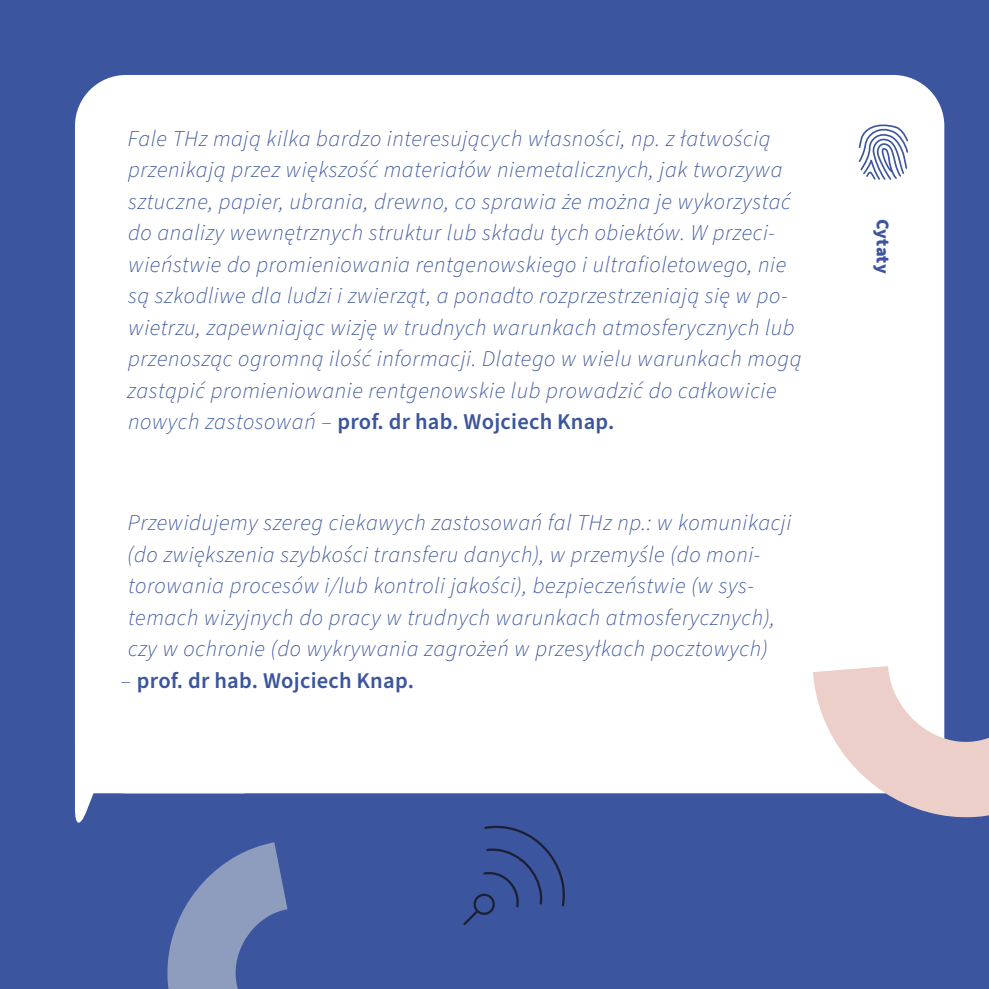
<style>
.page{position:relative;width:989px;height:989px;background:#fff}
.page>*{position:absolute;margin:0;border:0;box-sizing:border-box;transform-origin:0 0}
.t1{font:italic 300 22.5px/31.5px "Source Sans Pro";letter-spacing:.025em;color:#3b559e}
.t2{font:600 22.5px "Source Sans Pro";letter-spacing:.01em;color:#3b559e}
.t3{font:900 18px "Source Sans Pro";letter-spacing:.005em;color:#3b559e}
.s1{font-weight:600;font-style:normal}
.s2{font-weight:300;font-style:italic}
</style>
<div class="page">
<div style="left:1px;top:0;width:988px;height:989px;background:#3b559f"></div>
<svg style="left:463px;top:826px;width:102px;height:99px"></svg>
<svg style="left:167px;top:793px;width:193px;height:196px"></svg>
<svg style="left:0;top:0;width:1px;height:209px"></svg>
<div style="left:75px;top:75px;width:869px;height:718px;background:#fff;border-radius:51px"></div>
<svg style="left:75px;top:749px;width:170px;height:78px"></svg>
<svg style="left:858px;top:124px;width:51px;height:56px"></svg>
<svg style="left:756px;top:589px;width:233px;height:229px"></svg>
<p class="t1" style="left:127px;top:123px;width:675px">Fale THz mają kilka bardzo interesujących własności, np. z łatwością przenikają przez większość materiałów niemetalicznych, jak tworzywa sztuczne, papier, ubrania, drewno, co sprawia że można je wykorzystać do analizy wewnętrznych struktur lub składu tych obiektów. W przeci&shy;wieństwie do promieniowania rentgenowskiego i ultrafioletowego, nie są szkodliwe dla ludzi i zwierząt, a ponadto rozprzestrzeniają się w po&shy;wietrzu, zapewniając wizję w trudnych warunkach atmosferycznych lub przenosząc ogromną ilość informacji. Dlatego w wielu warunkach mogą zastąpić promieniowanie rentgenowskie lub prowadzić do całkowicie nowych zastosowań – <span class="s1">prof. dr hab. Wojciech Knap.</span></p>
<p class="t1" style="left:127px;top:508px;width:665px">Przewidujemy szereg ciekawych zastosowań fal THz np.: w komunikacji (do zwiększenia szybkości transferu danych), w przemyśle (do moni&shy;torowania procesów i/lub kontroli jakości), bezpieczeństwie (w sys&shy;temach wizyjnych do pracy w trudnych warunkach atmosferycznych), czy w ochronie (do wykrywania zagrożeń w przesyłkach pocztowych)</p>
<p class="t2" style="left:121px;top:665px;width:294px"><span class="s2">–</span> prof. dr hab. Wojciech Knap.</p>
<p class="t3" style="left:895px;top:219px;width:57px;rotate:90deg">Cytaty</p>
</div>
